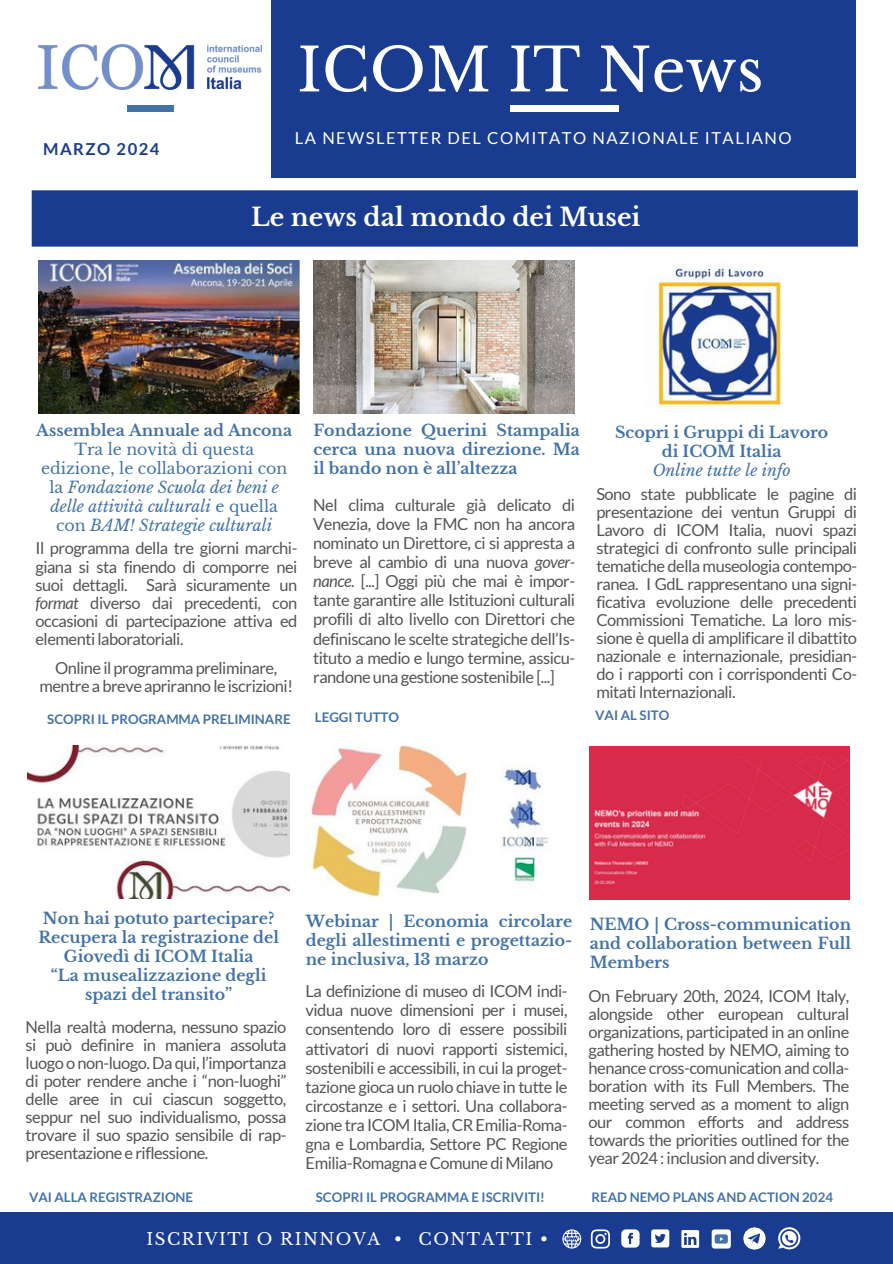
<style>
.page{position:relative;width:893px;height:1264px;background:#fff}
.page>*{position:absolute;margin:0;border:0;box-sizing:border-box;transform-origin:0 0}
.t1{font:59.55px "Libre Baskerville";color:#fff}
.t2{font:700 24.75px "Libre Baskerville";color:#fff}
.t3{font:16.5px/18px "Lato";letter-spacing:-.03em;color:#545454;text-align:justify}
.t4{font:16.5px "Lato";letter-spacing:.09em;color:#fff}
.t5{font:16.5px "Libre Baskerville";letter-spacing:.09em;color:#fff}
.t6{font:700 16.5px "Lato";letter-spacing:.09em;color:#1a3c90}
.t7{font:700 15.75px/19.2px "Libre Baskerville";color:#4373a7;text-align:justify}
.t8{font:italic 15.75px/19.2px "Libre Baskerville";color:#4373a7;text-align:center}
.t9{font:700 13.2px "Lato";color:#4373a7}
.s1{font-weight:700;font-style:normal}
.s2{font-style:normal}
.s3{font-style:italic}
.s4{font-weight:400;font-style:italic}
</style>
<div class="page">
<div style="left:271px;top:0;width:584px;height:177px;background:#1a3c90"></div>
<div style="left:127px;top:105px;width:46px;height:6px;background:#4373a7"></div>
<img style="left:38px;top:44px;width:223px;height:45px">
<div style="left:510px;top:105px;width:108px;height:6px;background:#fff"></div>
<div style="left:0;top:1212px;width:892px;height:51px;background:#1a3c90"></div>
<svg style="left:590px;top:1229px;width:20px;height:19px"></svg>
<svg style="left:681px;top:1230px;width:18px;height:17px"></svg>
<svg style="left:621px;top:1229px;width:18px;height:18px"></svg>
<svg style="left:651px;top:1229px;width:18px;height:18px"></svg>
<svg style="left:711px;top:1229px;width:19px;height:19px"></svg>
<svg style="left:562px;top:1229px;width:19px;height:19px"></svg>
<div style="left:32px;top:190px;width:825px;height:56px;background:#1a3c90"></div>
<div style="left:743px;top:1227px;width:22px;height:22px;background:#fff;border-radius:50%"></div>
<svg style="left:748px;top:1233px;width:12px;height:10px"></svg>
<img style="left:313px;top:260px;width:261px;height:153px">
<svg style="left:778px;top:1227px;width:22px;height:22px"></svg>
<img style="left:38px;top:260px;width:261px;height:153px">
<img style="left:589px;top:746px;width:260px;height:153px">
<img style="left:654px;top:265px;width:129px;height:146px">
<img style="left:28px;top:745px;width:261px;height:153px">
<img style="left:311px;top:745px;width:237px;height:151px">
<p class="t6" style="left:43px;top:139px;width:118px">MARZO 2024</p>
<h3 class="t1" style="left:297px;top:34px;width:468px">ICOM IT News</h3>
<h1 class="t4" style="left:295px;top:128px;width:498px">LA NEWSLETTER DEL COMITATO NAZIONALE ITALIANO</h1>
<h4 class="t2" style="left:251px;top:202px;width:391px">Le news dal mondo dei Musei</h4>
<p class="t8" style="left:36px;top:420px;width:257px"><span class="s1">Assemblea Annuale ad Ancona<br></span><span class="s2">Tra le novità di questa edizione, le collaborazioni con la</span> Fondazione Scuola dei beni e delle attività culturali <span class="s2">e quella con</span> BAM! Strategie culturali</p>
<h6 class="t3" style="left:35px;top:539px;width:263px">Il programma della tre giorni marchi&shy;giana si sta finendo di comporre nei suoi dettagli. Sarà sicuramente un <span class="s3">format</span> diverso dai precedenti, con occasioni di partecipazione attiva ed elementi laboratoriali.</h6>
<p class="t3" style="left:39px;top:658px;width:255px;text-align:center">Online il programma preliminare, mentre a breve apriranno le iscrizioni!</p>
<h6 class="t7" style="left:313px;top:420px;width:268px">Fondazione Querini Stampalia cerca una nuova direzione. Ma il bando non è all’altezza</h6>
<h6 class="t3" style="left:313px;top:494px;width:263px;line-height:19.2px">Nel clima culturale già delicato di Venezia, dove la FMC non ha ancora nominato un Direttore, ci si appresta a breve al cambio di una nuova <span class="s3">gover&shy;nance</span>. [...] Oggi più che mai è impor&shy;tante garantire alle Istituzioni culturali profili di alto livello con Direttori che definiscano le scelte strategiche dell’Is&shy;tituto a medio e lungo termine, assicu&shy;randone una gestione sostenibile [...]</h6>
<h5 class="t9" style="left:47px;top:710px;width:245px">SCOPRI IL PROGRAMMA PRELIMINARE</h5>
<h6 class="t9" style="left:315px;top:709px;width:86px">LEGGI TUTTO</h6>
<p class="t7" style="left:615px;top:422px;width:215px;text-align:center">Scopri i Gruppi di Lavoro di ICOM Italia<br><span class="s4">Online tutte le info</span></p>
<h5 class="t3" style="left:596px;top:484px;width:262px">Sono state pubblicate le pagine di presentazione dei ventun Gruppi di Lavoro di ICOM Italia, nuovi spazi strategici di confronto sulle principali tematiche della museologia contempo&shy;ranea. I GdL rappresentano una signi&shy;ficativa evoluzione delle precedenti Commissioni Tematiche. La loro mis&shy;sione è quella di amplificare il dibattito nazionale e internazionale, presidian&shy;do i rapporti con i corrispondenti Co&shy;mitati Internazionali.</h5>
<h6 class="t9" style="left:595px;top:707px;width:76px">VAI AL SITO</h6>
<h5 class="t7" style="left:38px;top:908px;width:242px;text-align:center">Non hai potuto partecipare?<br>Recupera la registrazione del<br>Giovedì di ICOM Italia<br>“La musealizzazione degli spazi del transito”</h5>
<h5 class="t3" style="left:26px;top:1017px;width:262px">Nella realtà moderna, nessuno spazio si può definire in maniera assoluta luogo o non-luogo. Da qui, l’importanza di poter rendere anche i “non-luoghi” delle aree in cui ciascun soggetto, seppur nel suo individualismo, possa trovare il suo spazio sensibile di rap&shy;presentazione e riflessione.</h5>
<h6 class="t9" style="left:29px;top:1189px;width:166px">VAI ALLA REGISTRAZIONE</h6>
<p class="t7" style="left:306px;top:911px;width:268px">Webinar | Economia circolare degli allestimenti e progettazio&shy;ne inclusiva, 13 marzo</p>
<p class="t3" style="left:305px;top:981px;width:263px;line-height:19.2px">La definizione di museo di ICOM indi&shy;vidua nuove dimensioni per i musei, consentendo loro di essere possibili attivatori di nuovi rapporti sistemici, sostenibili e accessibili, in cui la proget&shy;tazione gioca un ruolo chiave in tutte le circostanze e i settori. Una collabora&shy;zione tra ICOM Italia, CR Emilia-Roma&shy;gna e Lombardia, Settore PC Regione Emilia-Romagna e Comune di Milano</p>
<p class="t9" style="left:316px;top:1189px;width:230px">SCOPRI IL PROGRAMMA E ISCRIVITI!</p>
<h6 class="t5" style="left:146px;top:1228px;width:257px">ISCRIVITI O RINNOVA •</h6>
<h2 class="t5" style="left:418px;top:1228px;width:131px">CONTATTI •</h2>
<p class="t7" style="left:589px;top:915px;width:263px">NEMO | Cross-communication and collaboration between Full Members</p>
<h6 class="t3" style="left:588px;top:986px;width:262px">On February 20th, 2024, ICOM Italy, alongside other european cultural organizations, participated in an online gathering hosted by NEMO, aiming to henance cross-comunication and colla&shy;boration with its Full Members. The meeting served as a moment to align our common efforts and address towards the priorities outlined for the year 2024 : inclusion and diversity.</h6>
<h6 class="t9" style="left:591px;top:1189px;width:243px">READ NEMO PLANS AND ACTION 2024</h6>
</div>
